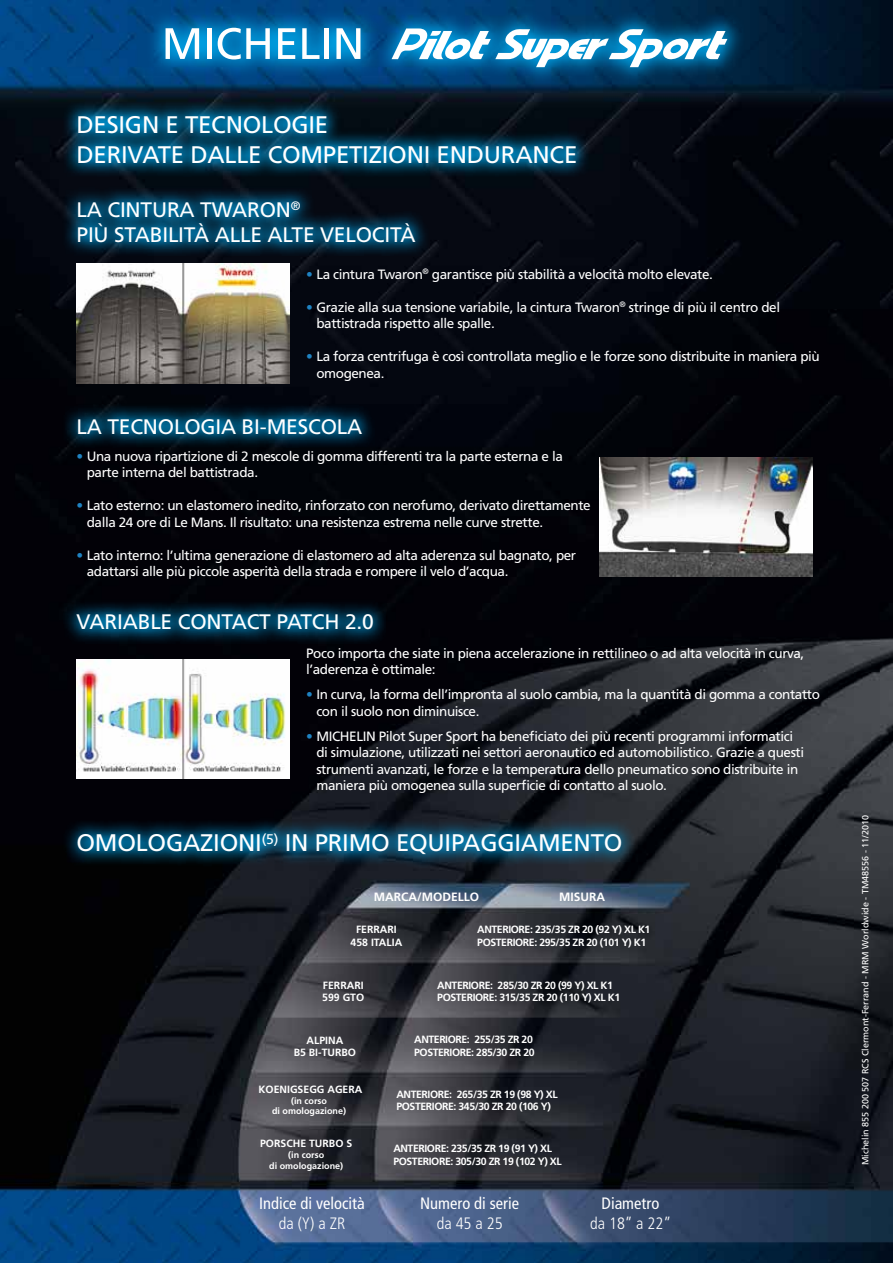
<style>
.page{position:relative;width:893px;height:1263px;background:#fff}
.page>*{position:absolute;margin:0;border:0;box-sizing:border-box;transform-origin:0 0}
.t1{font:24px/30px "Frutiger LT Std";letter-spacing:-.01em;color:#fff}
.t2{font:21px "Frutiger LT Std";letter-spacing:-.01em;color:#fff}
.t3{font:condensed 16.5px "Frutiger LT Std";color:#fff}
.t4{font:300 condensed 16.5px "Frutiger LT Std";color:#fff}
.t5{font:13.5px/16.5px "Frutiger LT Std";letter-spacing:-.03em;color:#fff}
.t6{font:12.3px "Frutiger LT Std";color:#fff}
.t7{font:700 12px "Frutiger LT Std";color:#fff}
.t8{font:700 10.5px/12.6px "Frutiger LT Std";letter-spacing:-.04em;color:#fff}
.t9{font:700 10.5px/12.6px "Frutiger LT Std";color:#fff}
.t10{font:9px "Frutiger LT Std";color:#fff}
.t11{font:700 9px/10.8px "Frutiger LT Std";color:#fff;text-align:center}
.s1{color:#1f82c1}
</style>
<div class="page">
<img style="left:0;top:0;width:893px;height:1263px">
<svg style="left:144px;top:6px;width:600px;height:79px;background:#01497e"></svg>
<svg style="left:392px;top:28px;width:335px;height:39px"></svg>
<svg style="left:166px;top:28px;width:33px;height:31px"></svg>
<hr style="left:207px;top:28px;width:4px;height:31px;background:#fff">
<svg style="left:218px;top:28px;width:52px;height:31px"></svg>
<svg style="left:278px;top:28px;width:17px;height:31px"></svg>
<svg style="left:302px;top:28px;width:17px;height:31px"></svg>
<div style="left:324px;top:28px;width:5px;height:31px;background:#fff"></div>
<svg style="left:336px;top:28px;width:24px;height:31px"></svg>
<svg style="left:61px;top:97px;width:528px;height:80px;background:#033952"></svg>
<svg style="left:60px;top:816px;width:574px;height:51px;background:#0c3950"></svg>
<svg style="left:61px;top:184px;width:367px;height:72px;background:#04314a"></svg>
<img style="left:77px;top:264px;width:212px;height:119px">
<img style="left:77px;top:659px;width:212px;height:120px">
<svg style="left:61px;top:401px;width:314px;height:46px;background:#002b41"></svg>
<img style="left:600px;top:457px;width:212px;height:120px">
<svg style="left:59px;top:597px;width:327px;height:47px;background:#00283d"></svg>
<h1 class="t1" style="left:77px;top:110px;width:161px">DESIGN E tecnologie<br>DErivate dalle</h1>
<h1 class="t1" style="left:268px;top:140px;width:15px">competizioni</h1>
<h1 class="t1" style="left:437px;top:140px;width:142px">ENDURANCE</h1>
<h2 class="t2" style="left:77px;top:198px;width:43px">La cint</h2>
<h2 class="t2" style="left:152px;top:198px;width:110px">ura Twaron</h2>
<p class="t6" style="left:291px;top:199px;width:11px">®</p>
<h2 class="t2" style="left:77px;top:223px;width:151px">Pi ù STABILITà Alle</h2>
<h2 class="t2" style="left:267px;top:223px;width:26px">alte</h2>
<h2 class="t2" style="left:320px;top:223px;width:13px">velocit</h2>
<h2 class="t2" style="left:400px;top:223px;width:17px">à</h2>
<p class="t5" style="left:306px;top:266px;width:408px"><span class="s1">•</span> La cintura Twaron<sup>®</sup> garantisce più stabilità a velocità molto elevate.</p>
<p class="t5" style="left:316px;top:299px;width:465px;text-indent:-10px"><span class="s1">•</span> Grazie alla sua tensione variabile, la cintura Twaron<sup>®</sup> stringe di più il centro del battistrada rispetto alle spalle.</p>
<p class="t5" style="left:316px;top:348px;width:505px;text-indent:-10px"><span class="s1">•</span> La forza centrifuga è così controllata meglio e le forze sono distribuite in maniera più omogenea.</p>
<h2 class="t2" style="left:77px;top:414px;width:80px">LA TECnologi</h2>
<h2 class="t2" style="left:221px;top:414px;width:60px">a BI-mescol</h2>
<h2 class="t2" style="left:347px;top:414px;width:17px">a</h2>
<p class="t5" style="left:87px;top:448px;width:478px;text-indent:-10px"><span class="s1">•</span> U na nuova ripartizione di 2 mescole di gomma differenti tra la parte esterna e la parte interna del battistrada.</p>
<p class="t5" style="left:87px;top:497px;width:505px;text-indent:-10px"><span class="s1">•</span> Lato esterno: un elastomero inedito, rinforzato con nerofumo, derivato direttamente dalla 24 ore di Le Mans. Il risultato: una resistenza estrema nelle curve strette.</p>
<p class="t5" style="left:87px;top:547px;width:491px;text-indent:-10px"><span class="s1">•</span> Lato interno: l’ultima generazione di elastomero ad alta aderenza sul bagnato, per adattarsi alle più piccole asperità della strada e rompere il velo d’acqua.</p>
<h2 class="t2" style="left:77px;top:610px;width:73px">Variable</h2>
<h2 class="t2" style="left:178px;top:610px;width:15px">cont</h2>
<h2 class="t2" style="left:232px;top:610px;width:83px">act patch</h2>
<h2 class="t2" style="left:345px;top:610px;width:30px">2.0</h2>
<p class="t5" style="left:306px;top:645px;width:500px">Poco importa che siate in piena accelerazione in rettilineo o ad alta velocità in curva, l’aderenza è ottimale:</p>
<p class="t5" style="left:316px;top:686px;width:505px;text-indent:-10px"><span class="s1">•</span> In curva, la forma dell’impronta al suolo cambia, ma la quantità di gomma a contatto con il suolo non diminuisce.</p>
<p class="t5" style="left:316px;top:728px;width:489px;text-indent:-10px"><span class="s1">•</span> MICHELIN Pilot Super Sport ha beneficiato dei più recenti programmi informatici di simulazione, utilizzati nei settori aeronautico ed automobilistico. Grazie a questi strumenti avanzati, le forze e la temperatura dello pneumatico sono distribuite in maniera più omogenea sulla superficie di contatto al suolo.</p>
<h1 class="t1" style="left:77px;top:828px;width:19px">omolog</h1>
<h1 class="t1" style="left:183px;top:828px;width:30px">azioni</h1>
<h1 class="t1" style="left:262px;top:828px;width:69px"><sup>(5)</sup> in primo</h1>
<h1 class="t1" style="left:396px;top:828px;width:228px">EQU IPAGGIAMENTO</h1>
<p class="t7" style="left:374px;top:889px;width:107px">MARCA/MODELLO</p>
<p class="t7" style="left:559px;top:889px;width:47px">MISURA</p>
<p class="t9" style="left:351px;top:923px;width:53px;text-align:center">FERRARI<br>458 ITALIA</p>
<p class="t8" style="left:477px;top:923px;width:175px">ANTERIORE: 235/35 ZR 20 (92 Y) XL K1<br>POSTERIORE: 295/35 ZR 20 (101 Y) K1</p>
<p class="t8" style="left:437px;top:979px;width:184px">ANTERIORE: 285/30 ZR 20 (99 Y) XL K1<br>POSTERIORE: 315/35 ZR 20 (110 Y) XL K1</p>
<p class="t8" style="left:414px;top:1033px;width:122px">ANTERIORE: 255/35 ZR 20<br>POSTERIORE: 285/30 ZR 20</p>
<p class="t8" style="left:396px;top:1088px;width:163px">ANTERIORE: 265/35 ZR 19 (98 Y) XL<br>POSTERIORE: 345/30 ZR 20 (106 Y)</p>
<p class="t8" style="left:393px;top:1142px;width:170px">ANTERIORE: 235/35 ZR 19 (91 Y) XL<br>POSTERIORE: 305/30 ZR 19 (102 Y) XL</p>
<p class="t9" style="left:322px;top:979px;width:44px">FERRARI<br>599 GTO</p>
<p class="t8" style="left:294px;top:1034px;width:42px;text-align:center">Alpina<br>B5 Bi-Turbo</p>
<p class="t8" style="left:259px;top:1083px;width:15px">Koenigsegg</p>
<p class="t8" style="left:327px;top:1083px;width:8px">agera</p>
<p class="t11" style="left:272px;top:1095px;width:76px">(in corso<br>di omologazione)</p>
<p class="t8" style="left:260px;top:1137px;width:14px">Porsc</p>
<p class="t8" style="left:293px;top:1137px;width:30px">he Turbo</p>
<p class="t8" style="left:346px;top:1137px;width:7px">S</p>
<p class="t11" style="left:269px;top:1149px;width:76px">(in corso<br>di omologazione)</p>
<p class="t3" style="left:259px;top:1194px;width:107px">Indice di velocità</p>
<p class="t4" style="left:279px;top:1214px;width:68px">da (Y) a ZR</p>
<p class="t3" style="left:420px;top:1194px;width:100px">Numero di serie</p>
<p class="t4" style="left:437px;top:1214px;width:67px">da 45 a 25</p>
<p class="t3" style="left:601px;top:1194px;width:59px">Diametro</p>
<p class="t4" style="left:590px;top:1214px;width:83px">da 18” a 22”</p>
<p class="t10" style="left:860px;top:1165px;width:351px;rotate:-90deg">Michelin 855 200 507 RCS Clermont-Ferrand - MRM Worldwide - TM48556 - 11/2010</p>
</div>
